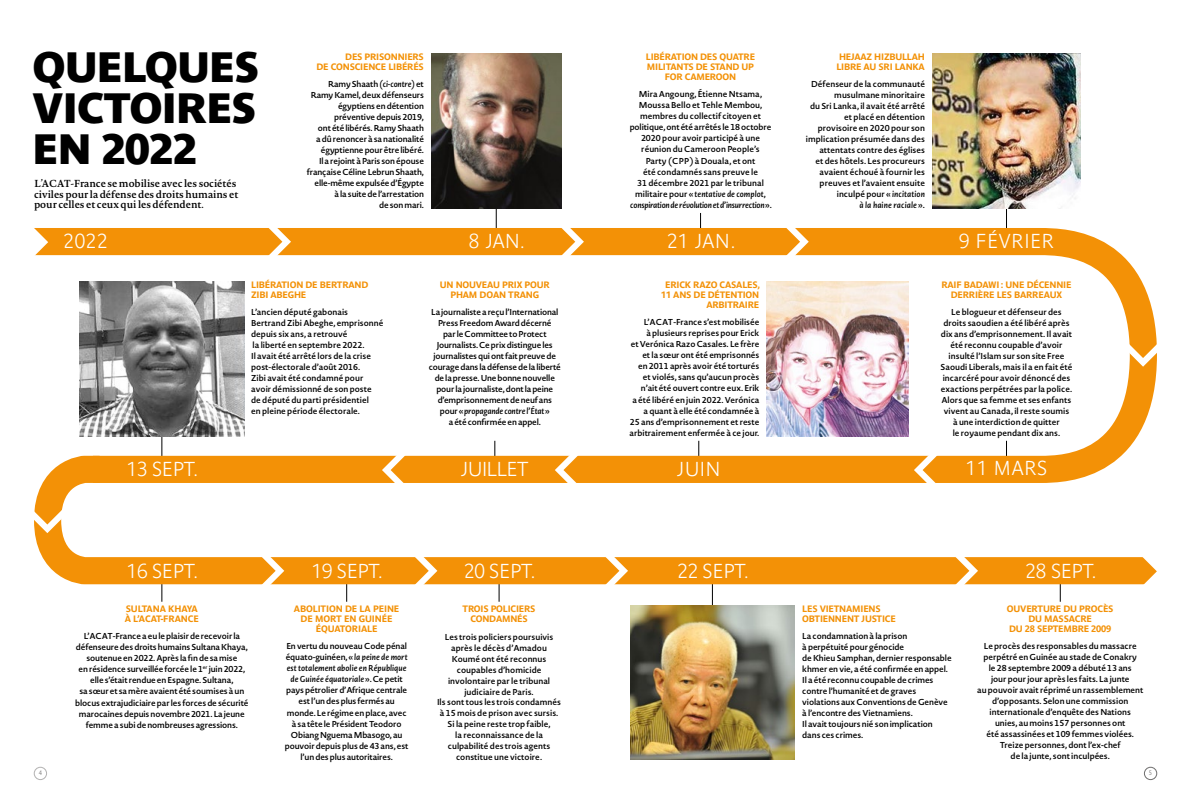
<style>
.page{position:relative;width:1191px;height:794px;background:#fff}
.page>*{position:absolute;margin:0;border:0;box-sizing:border-box;transform-origin:0 0}
.t1{font:42px/41px "Parisine Std Sombre";letter-spacing:-.015em;color:#000;text-align:justify}
.t2{font:700 20px "Parisine Std Clair";letter-spacing:.005em;color:#fff}
.t3{font:700 20px "Parisine Std Clair";letter-spacing:.035em;color:#fff}
.t4{font:700 20px "Parisine Std Clair";letter-spacing:-.015em;color:#fff}
.t5{font:600 10px/10.7px "Novel Pro";letter-spacing:-.005em;color:#000}
.t6{font:700 9.2px/10px "Parisine Std";letter-spacing:-.02em;color:#f39106;text-align:center}
.t7{font:600 8.5px/11px "Novel Sans Pro";letter-spacing:-.005em;color:#000;text-align:center}
.t8{font:300 6.5px "Astoria W00";color:#706f6f}
.s1{font-style:italic}
</style>
<div class="page">
<div style="left:34px;top:767px;width:13px;height:13px;border:1px solid #b3b2b2;border-radius:50%"></div>
<div style="left:1144px;top:767px;width:13px;height:13px;border:1px solid #706f6f;border-radius:50%"></div>
<hr style="left:1006px;top:204px;width:1px;height:47px;background:#000">
<hr style="left:700px;top:213px;width:1px;height:34px;background:#000">
<hr style="left:496px;top:205px;width:1px;height:46px;background:#000">
<svg style="left:48px;top:214px;width:1109px;height:228px"></svg>
<img style="left:766px;top:281px;width:142px;height:155px">
<hr style="left:712px;top:570px;width:1px;height:45px;background:#000">
<hr style="left:499px;top:570px;width:1px;height:32px;background:#000">
<hr style="left:1060px;top:570px;width:1px;height:32px;background:#000">
<div style="left:629px;top:233px;width:142px;height:16px;background:#f39106"></div>
<div style="left:952px;top:233px;width:108px;height:16px;background:#f39106"></div>
<svg style="left:781px;top:223px;width:27px;height:38px"></svg>
<img style="left:932px;top:53px;width:149px;height:155px">
<svg style="left:1124px;top:339px;width:33px;height:28px"></svg>
<hr style="left:162px;top:570px;width:1px;height:32px;background:#000">
<hr style="left:346px;top:570px;width:1px;height:32px;background:#000">
<svg style="left:34px;top:442px;width:1103px;height:156px"></svg>
<svg style="left:34px;top:228px;width:14px;height:28px"></svg>
<svg style="left:263px;top:223px;width:28px;height:38px"></svg>
<svg style="left:256px;top:552px;width:28px;height:38px"></svg>
<svg style="left:410px;top:552px;width:27px;height:38px"></svg>
<div style="left:439px;top:233px;width:114px;height:16px;background:#f39106"></div>
<div style="left:55px;top:233px;width:61px;height:16px;background:#f39106"></div>
<div style="left:301px;top:563px;width:91px;height:15px;background:#f39106"></div>
<div style="left:92px;top:563px;width:140px;height:15px;background:#f39106"></div>
<div style="left:119px;top:461px;width:85px;height:16px;background:#f39106"></div>
<div style="left:438px;top:461px;width:113px;height:16px;background:#f39106"></div>
<svg style="left:556px;top:223px;width:28px;height:38px"></svg>
<svg style="left:34px;top:505px;width:32px;height:28px"></svg>
<img style="left:431px;top:54px;width:130px;height:154px">
<svg style="left:950px;top:552px;width:28px;height:38px"></svg>
<div style="left:442px;top:563px;width:114px;height:15px;background:#f39106"></div>
<div style="left:666px;top:563px;width:93px;height:15px;background:#f39106"></div>
<div style="left:1008px;top:563px;width:104px;height:15px;background:#f39106"></div>
<svg style="left:600px;top:552px;width:28px;height:38px"></svg>
<svg style="left:1137px;top:557px;width:20px;height:28px"></svg>
<img style="left:630px;top:605px;width:164px;height:155px">
<img style="left:80px;top:281px;width:164px;height:155px">
<h1 class="t1" style="left:33px;top:46px;width:228px">QUELQUES VICTOIRES EN 2022</h1>
<p class="t5" style="left:34px;top:178px;width:206px">L’ACAT-France se mobilise avec les sociétés civiles pour la défense des droits humains et pour celles et ceux qui les défendent.</p>
<p class="t6" style="left:316px;top:52px;width:109px;text-align:right">DES PRISONNIERS<br>DE CONSCIENCE LIBÉRÉS</p>
<p class="t7" style="left:307px;top:78px;width:119px;text-align:right">Ramy Shaath <span class="s1">(ci-contre)</span> et<br>Ramy Kamel, deux défenseurs égyptiens en détention préventive depuis2019,<br>ont été libérés. Ramy Shaath<br>a dû renoncer à sa nationalité égyptienne pour être libéré.<br>Il a rejoint à Paris son épouse française Céline Lebrun Shaath, elle-même expulsée d’Égypte<br>à la suite de l’arrestation<br>de son mari.</p>
<h2 class="t2" style="left:64px;top:229px;width:46px">2022</h2>
<h2 class="t2" style="left:469px;top:229px;width:58px">8 JAN.</h2>
<p class="t6" style="left:251px;top:280px;width:119px;text-align:left">LIBÉRATION DE BERTRAND<br>ZIBI ABEGHE</p>
<p class="t7" style="left:251px;top:306px;width:134px;text-align:left">L’ancien député gabonais<br>Bertrand Zibi Abeghe, emprisonné depuis six ans, a retrouvé<br>la liberté en septembre 2022.<br>Il avait été arrêté lors de la crise post-électorale d’août 2016.<br>Zibi avait été condamné pour avoir démissionné de son poste de député du parti présidentiel<br>en pleine période électorale.</p>
<p class="t6" style="left:440px;top:280px;width:111px">UN NOUVEAU PRIX POUR<br>PHAM DOAN TRANG</p>
<p class="t7" style="left:429px;top:306px;width:134px">La journaliste a reçu l’International<br>Press Freedom Award décerné<br>par le Committee to Protect<br>Journalists. Ce prix distingue les journalistes qui ont fait preuve de courage dans la défense de la liberté de la presse. Une bonne nouvelle pour la journaliste, dont la peine d’emprisonnement de neuf ans pour <span class="s1">«propagande contre l’État»<br></span>a été confirmée en appel.</p>
<h2 class="t2" style="left:127px;top:457px;width:73px">13 SEPT.</h2>
<h2 class="t4" style="left:461px;top:457px;width:69px">JUILLET</h2>
<p class="t6" style="left:646px;top:52px;width:111px">LIBÉRATION DES QUATRE<br>MILITANTS DE STAND UP<br>FOR CAMEROON</p>
<p class="t7" style="left:629px;top:88px;width:144px">Mira Angoung, Étienne Ntsama, Moussa Bello et Tehle Membou, membres du collectif citoyen et politique, ont été arrêtés le 18octobre 2020 pour avoir participé à une réunion du Cameroon People’s<br>Party (CPP) à Douala, et ont<br>été condamnés sans preuve le<br>31 décembre 2021 par le tribunal militaire pour <span class="s1">«tentative de complot, conspiration de révolution et d’insurrection»</span>.</p>
<p class="t6" style="left:836px;top:52px;width:90px;text-align:left">HEJAAZ HIZBULLAH<br>LIBRE AU SRI LANKA</p>
<p class="t7" style="left:806px;top:78px;width:121px;text-align:right">Défenseur de la communauté musulmane minoritaire<br>du Sri Lanka, il avait été arrêté et placé en détention provisoire en 2020 pour son implication présumée dans des attentats contre des églises<br>et des hôtels. Les procureurs avaient échoué à fournir les preuves et l’avaient ensuite inculpé pour <span class="s1">«incitation<br>à la haine raciale»</span>.</p>
<h2 class="t2" style="left:667px;top:229px;width:70px">21 JAN.</h2>
<h2 class="t3" style="left:959px;top:229px;width:96px">9 FÉVRIER</h2>
<p class="t6" style="left:661px;top:280px;width:100px;text-align:right">ERICK RAZO CASALES,<br>11 ANS DE DÉTENTION<br>ARBITRAIRE</p>
<p class="t7" style="left:629px;top:316px;width:131px;text-align:right">L’ACAT-France s’est mobilisée<br>à plusieurs reprises pour Erick<br>et Verónica Razo Casales. Le frère et la sœur ont été emprisonnés<br>en 2011 après avoir été torturés et violés, sans qu’aucun procès n’ait été ouvert contre eux. Erik<br>a été libéré en juin 2022. Verónica a quant à elle été condamnée à<br>25 ans d’emprisonnement et reste arbitrairement enfermée à ce jour.</p>
<p class="t6" style="left:941px;top:280px;width:132px">RAIF BADAWI : UNE DÉCENNIE<br>DERRIÈRE LES BARREAUX</p>
<p class="t7" style="left:940px;top:306px;width:133px">Le blogueur et défenseur des droits saoudien a été libéré après dix ans d’emprisonnement. Il avait été reconnu coupable d’avoir insulté l’Islam sur son site Free<br>Saoudi Liberals, mais il a en fait été incarcéré pour avoir dénoncé des exactions perpétrées par la police.<br>Alors que sa femme et ses enfants vivent au Canada, il reste soumis à une interdiction de quitter<br>le royaume pendant dix ans.</p>
<h2 class="t2" style="left:677px;top:457px;width:45px">JUIN</h2>
<h2 class="t2" style="left:966px;top:456px;width:83px">11 MARS</h2>
<h2 class="t2" style="left:127px;top:559px;width:73px">16 SEPT.</h2>
<h2 class="t2" style="left:312px;top:559px;width:73px">19 SEPT.</h2>
<p class="t6" style="left:125px;top:603px;width:76px;text-align:left">SULTANA KHAYA<br>À L’ACAT-FRANCE</p>
<p class="t7" style="left:75px;top:630px;width:175px">L’ACAT-France a eu le plaisir de recevoir la défenseure des droits humains Sultana Khaya, soutenue en 2022. Après la fin de sa mise<br>en résidence surveillée forcée le 1<sup>er</sup> juin 2022, elle s’était rendue en Espagne. Sultana,<br>sa sœur et sa mère avaient été soumises à un blocus extrajudiciaire par les forces de sécurité marocaines depuis novembre2021. La jeune femme a subi de nombreuses agressions.</p>
<p class="t6" style="left:294px;top:603px;width:107px">ABOLITION DE LA PEINE<br>DE MORT EN GUINÉE<br>ÉQUATORIALE</p>
<p class="t7" style="left:285px;top:640px;width:125px">En vertu du nouveau Code pénal équato-guinéen, <span class="s1">«la peine de mort est totalement abolie en République de Guinée équatoriale»</span>. Ce petit pays pétrolier d’Afrique centrale est l’un des plus fermés au monde. Le régime en place, avec à sa tête le Président Teodoro<br>Obiang Nguema Mbasogo, au pouvoir depuis plus de 43ans, est l’un des plus autoritaires.</p>
<h2 class="t2" style="left:464px;top:559px;width:73px">20 SEPT.</h2>
<h2 class="t2" style="left:677px;top:559px;width:73px">22 SEPT.</h2>
<h2 class="t2" style="left:1025px;top:559px;width:73px">28 SEPT.</h2>
<p class="t6" style="left:462px;top:603px;width:74px">TROIS POLICIERS<br>CONDAMNÉS</p>
<p class="t7" style="left:437px;top:632px;width:125px">Les trois policiers poursuivis après le décès d’Amadou<br>Koumé ont été reconnus coupables d’homicide involontaire par le tribunal judiciaire de Paris.<br>Ils sont tous les trois condamnés à 15 mois de prison avec sursis.<br>Si la peine reste trop faible,<br>la reconnaissance de la culpabilité des trois agents constitue une victoire.</p>
<p class="t6" style="left:802px;top:603px;width:95px;text-align:left">LES VIETNAMIENS<br>OBTIENNENT JUSTICE</p>
<p class="t7" style="left:802px;top:630px;width:151px;text-align:left">La condamnation à la prison<br>à perpétuité pour génocide<br>de Khieu Samphan, dernier responsable khmer en vie, a été confirmée en appel.<br>Il a été reconnu coupable de crimes contre l’humanité et de graves violations aux Conventions de Genève à l’encontre des Vietnamiens.<br>Il avait toujours nié son implication dans ces crimes.</p>
<p class="t6" style="left:1007px;top:603px;width:108px">OUVERTURE DU PROCÈS<br>DU MASSACRE<br>DU 28 SEPTEMBRE 2009</p>
<p class="t7" style="left:977px;top:640px;width:168px">Le procès des responsables du massacre perpétré en Guinée au stade de Conakry<br>le 28 septembre 2009 a débuté 13ans<br>jour pour jour après les faits. La junte<br>au pouvoir avait réprimé un rassemblement d’opposants. Selon une commission internationale d’enquête des Nations<br>unies, au moins 157personnes ont<br>été assassinées et 109femmes violées.<br>Treize personnes, dont l’ex-chef<br>de la junte, sont inculpées.</p>
<p class="t8" style="left:39px;top:769px;width:5px">4</p>
<p class="t8" style="left:1149px;top:769px;width:5px">5</p>
</div>
